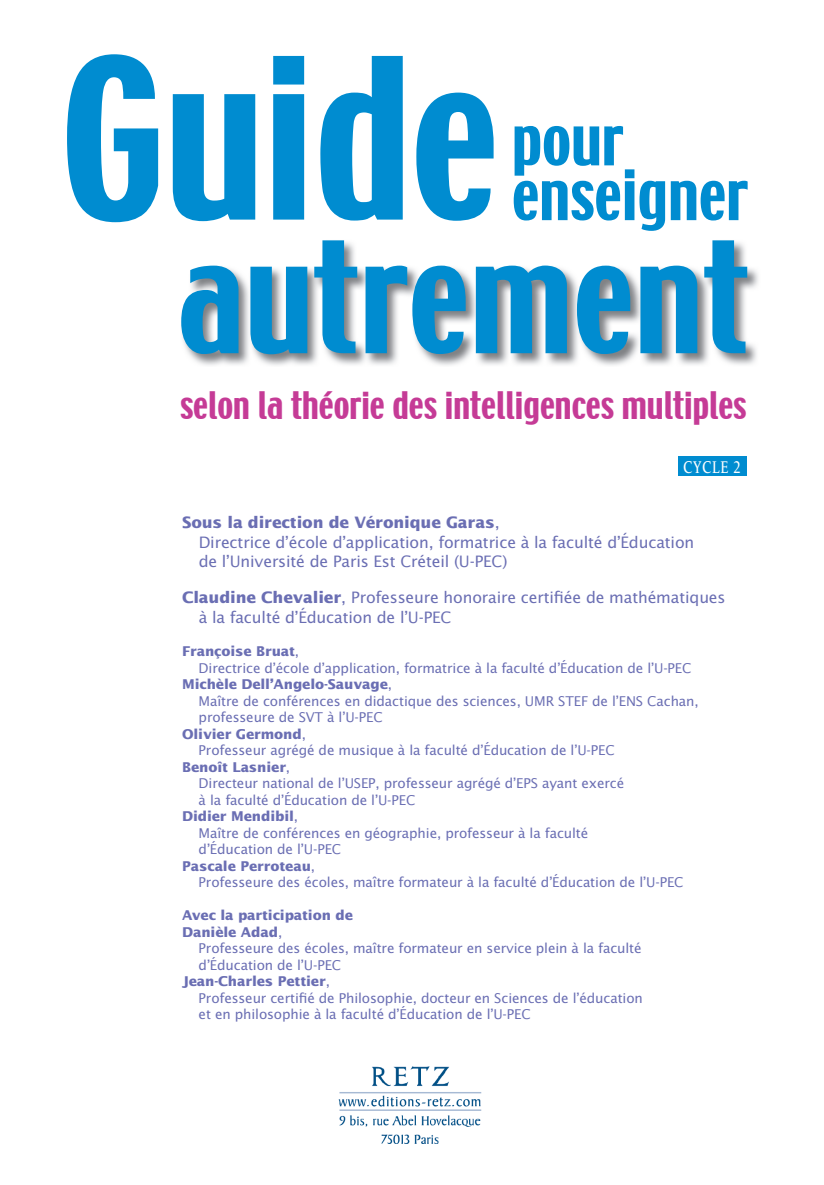
<style>
.page{position:relative;width:824px;height:1185px;background:#fff}
.page>*{position:absolute;margin:0;border:0;box-sizing:border-box;transform-origin:0 0}
.t1{font:198.45px "Techno";color:#008cd0}
.t2{font:136.95px "Techno";letter-spacing:.005em;color:#008cd0}
.t3{font:61.65px/54.8px "Techno";color:#008cd0}
.t4{font:33.6px "Techno";color:#c53b96}
.t5{font:17.25px "Le Monde Journal";letter-spacing:.05em;color:#fff;scale:.8 1}
.t6{font:15.75px/19.5px "Lucida Sans";letter-spacing:-.01em;color:#6a6eb3}
.t7{font:13.5px "Lucida Sans";letter-spacing:-.01em;color:#6a6eb3}
.t8{font:700 13.5px/16.5px "Lucida Sans";letter-spacing:-.01em;color:#6a6eb3}
.s1{font-weight:700}
.s2{font-weight:400}
</style>
<div class="page">
<img style="left:182px;top:242px;width:576px;height:124px">
<div style="left:677px;top:456px;width:68px;height:19px;background:#008cd0"></div>
<img style="left:338px;top:1066px;width:144px;height:78px">
<h1 class="t1" style="left:61px;top:5px;width:439px">Guide</h1>
<h3 class="t3" style="left:511px;top:116px;width:237px">pour enseigner</h3>
<h2 class="t2" style="left:178px;top:205px;width:572px">autrement</h2>
<h3 class="t4" style="left:180px;top:383px;width:567px">selon la théorie des intelligences multiples</h3>
<p class="t5" style="left:683px;top:457px;width:73px">CYCLE 2</p>
<p class="t6" style="left:198px;top:512px;width:497px;text-indent:-17px"><span class="s1">Sous la direction de Véronique Garas</span>,<br>Directrice d’école d’application, formatrice à la faculté d’Éducation de l’Université de Paris Est Créteil (U-PEC)</p>
<p class="t6" style="left:198px;top:587px;width:528px;text-indent:-17px"><span class="s1">Claudine Chevalier</span>, Professeure honoraire certifiée de mathématiques à la faculté d’Éducation de l’U-PEC</p>
<p class="t8" style="left:182px;top:642px;width:118px">Françoise Bruat<span class="s2">,</span></p>
<p class="t7" style="left:198px;top:659px;width:494px">Directrice d’école d’application, formatrice à la faculté d’Éducation de l’U-PEC</p>
<p class="t8" style="left:182px;top:675px;width:211px">Michèle Dell’Angelo-Sauvage<span class="s2">,</span></p>
<p class="t7" style="left:198px;top:692px;width:501px">Maître de conférences en didactique des sciences, UMR STEF de l’ENS Cachan,</p>
<p class="t7" style="left:198px;top:709px;width:185px">professeure de SVT à l’U-PEC</p>
<p class="t8" style="left:182px;top:725px;width:125px">Olivier Germond<span class="s2">,</span></p>
<p class="t7" style="left:198px;top:742px;width:417px">Professeur agrégé de musique à la faculté d’Éducation de l’U-PEC</p>
<p class="t8" style="left:182px;top:758px;width:109px">Benoît Lasnier<span class="s2">,</span></p>
<p class="t7" style="left:198px;top:775px;width:427px">Directeur national de l’USEP, professeur agrégé d’EPS ayant exercé</p>
<p class="t7" style="left:198px;top:791px;width:218px">à la faculté d’Éducation de l’U-PEC</p>
<p class="t8" style="left:182px;top:807px;width:117px">Didier Mendibil<span class="s2">,</span></p>
<p class="t7" style="left:198px;top:824px;width:391px">Maître de conférences en géographie, professeur à la faculté</p>
<p class="t7" style="left:198px;top:841px;width:144px">d’Éducation de l’U-PEC</p>
<p class="t8" style="left:182px;top:857px;width:134px">Pascale Perroteau<span class="s2">,</span></p>
<p class="t7" style="left:198px;top:874px;width:486px">Professeure des écoles, maître formateur à la faculté d’Éducation de l’U-PEC</p>
<p class="t8" style="left:182px;top:906px;width:172px">Avec la participation de<br>Danièle Adad<span class="s2">,</span></p>
<p class="t7" style="left:198px;top:940px;width:444px">Professeure des écoles, maître formateur en service plein à la faculté</p>
<p class="t7" style="left:198px;top:956px;width:144px">d’Éducation de l’U-PEC</p>
<p class="t8" style="left:182px;top:972px;width:149px">Jean-Charles Pettier<span class="s2">,</span></p>
<p class="t7" style="left:198px;top:989px;width:445px">Professeur certifié de Philosophie, docteur en Sciences de l’éducation</p>
<p class="t7" style="left:198px;top:1006px;width:333px">et en philosophie à la faculté d’Éducation de l’U-PEC</p>
</div>
